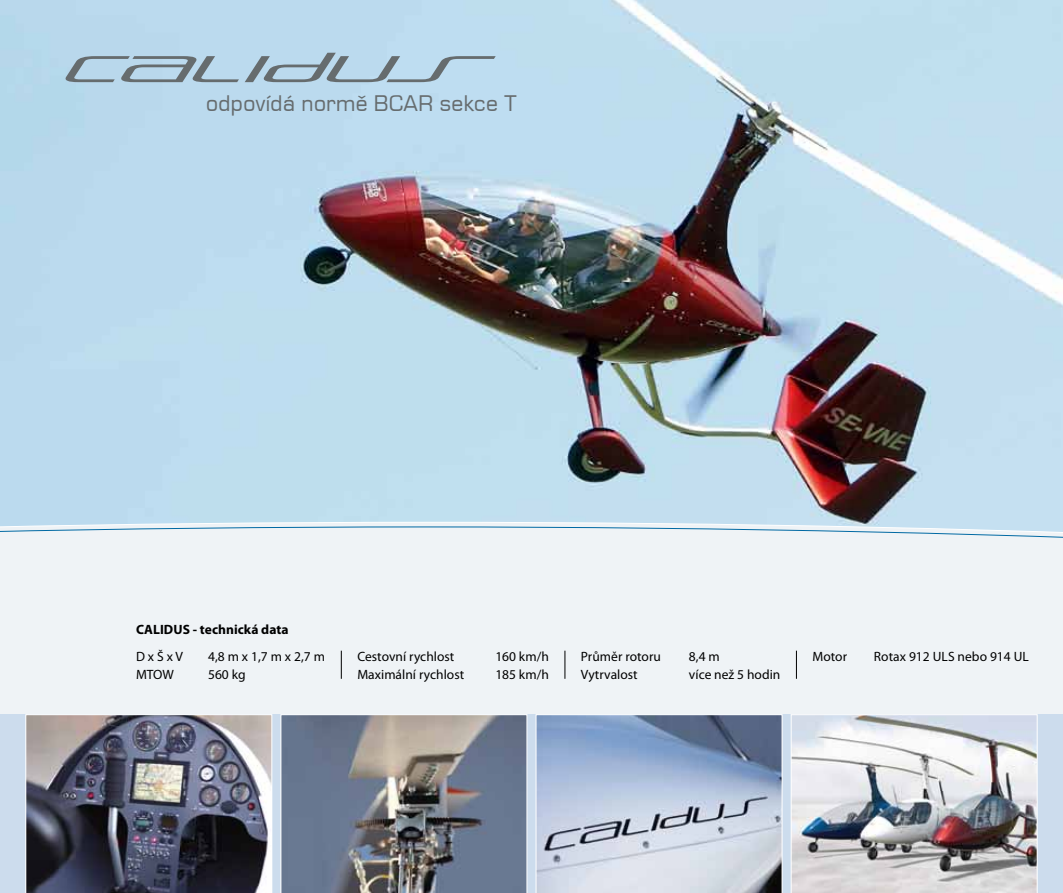
<style>
.page{position:relative;width:1063px;height:893px;background:#fff}
.page>*{position:absolute;margin:0;border:0;box-sizing:border-box;transform-origin:0 0}
.t1{font:21px "Euromode CE";letter-spacing:.02em;color:#666c6e}
.t2{font:13.5px "Myriad Pro";letter-spacing:.005em;color:#000}
.t3{font:700 13.5px "Myriad Pro";letter-spacing:.005em;color:#000}
</style>
<div class="page">
<img style="left:1px;top:0;width:1062px;height:522px">
<svg style="left:64px;top:53px;width:432px;height:29px;background:#a5bdcd"></svg>
<img style="left:0;top:0;width:1px;height:602px">
<div style="left:0;top:527px;width:1063px;height:187px;background:#eff3f6"></div>
<div style="left:0;top:714px;width:1063px;height:179px;background:#ccdced"></div>
<img style="left:25px;top:714px;width:247px;height:179px">
<img style="left:791px;top:714px;width:247px;height:179px">
<svg style="left:535px;top:714px;width:248px;height:179px"></svg>
<svg style="left:280px;top:714px;width:248px;height:179px;background:#777d89"></svg>
<svg style="left:341px;top:651px;width:1px;height:28px"></svg>
<svg style="left:565px;top:651px;width:1px;height:28px"></svg>
<svg style="left:796px;top:651px;width:1px;height:28px"></svg>
<h1 class="t1" style="left:206px;top:90px;width:312px">odpovídá normě BCAR sekce T</h1>
<p class="t3" style="left:136px;top:621px;width:154px">CALIDUS - technická data</p>
<p class="t2" style="left:136px;top:648px;width:48px">D x Š x V</p>
<p class="t2" style="left:208px;top:648px;width:119px">4,8 m x 1,7 m x 2,7 m</p>
<p class="t2" style="left:136px;top:666px;width:39px">MTOW</p>
<p class="t2" style="left:208px;top:666px;width:39px">560 kg</p>
<p class="t2" style="left:357px;top:648px;width:99px">Cestovní rychlost</p>
<p class="t2" style="left:495px;top:648px;width:55px">160 km/h</p>
<p class="t2" style="left:357px;top:666px;width:108px">Maximální rychlost</p>
<p class="t2" style="left:495px;top:666px;width:55px">185 km/h</p>
<p class="t2" style="left:581px;top:648px;width:81px">Průměr rotoru</p>
<p class="t2" style="left:689px;top:648px;width:32px">8,4 m</p>
<p class="t2" style="left:581px;top:666px;width:58px">Vytrvalost</p>
<p class="t2" style="left:689px;top:666px;width:93px">více než 5 hodin</p>
<p class="t2" style="left:812px;top:648px;width:36px">Motor</p>
<p class="t2" style="left:874px;top:648px;width:157px">Rotax 912 ULS nebo 914 UL</p>
</div>
